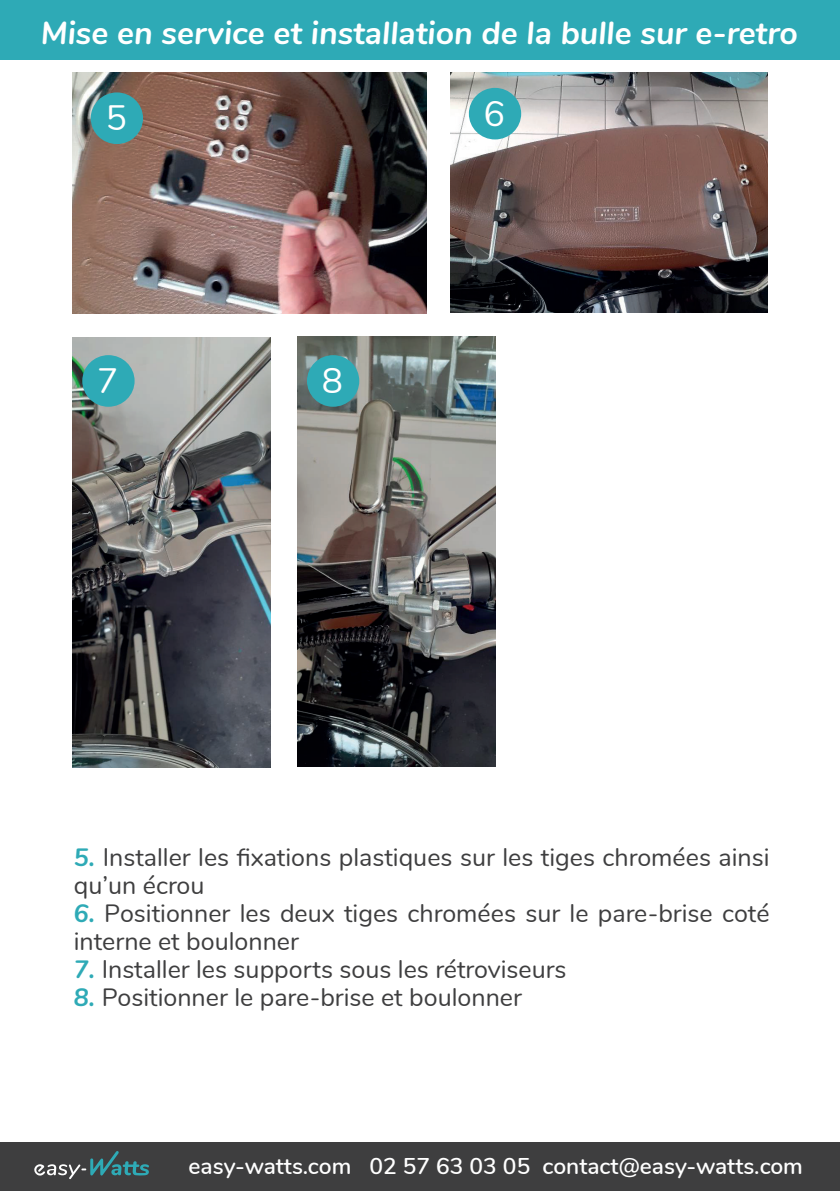
<style>
.page{position:relative;width:840px;height:1191px;background:#fff}
.page>*{position:absolute;margin:0;border:0;box-sizing:border-box;transform-origin:0 0}
.t1{font:35.2px "Nunito";color:#fff}
.t2{font:italic 700 32px "Nunito";color:#fff}
.t3{font:25px/28px "Nunito";color:#3e3e3f}
.t4{font:600 22.8px "Nunito";color:#fff}
.s1{font-weight:700;font-style:italic;color:#2eaab6}
</style>
<div class="page">
<div style="left:0;top:1142px;width:839px;height:49px;background:#3e3e3f"></div>
<svg style="left:34px;top:1151px;width:115px;height:28px"></svg>
<div style="left:0;top:0;width:839px;height:60px;background:#2eaab6"></div>
<img style="left:72px;top:72px;width:354px;height:242px">
<img style="left:450px;top:72px;width:317px;height:241px">
<img style="left:72px;top:337px;width:198px;height:430px">
<img style="left:297px;top:336px;width:198px;height:430px">
<div style="left:91px;top:92px;width:52px;height:52px;background:#2eaab6;border-radius:50%"></div>
<div style="left:468px;top:88px;width:53px;height:51px;background:#2eaab6;border-radius:50%"></div>
<div style="left:307px;top:355px;width:52px;height:52px;background:#2eaab6;border-radius:50%"></div>
<div style="left:82px;top:355px;width:52px;height:52px;background:#2eaab6;border-radius:50%"></div>
<p class="t2" style="left:41px;top:9px;width:758px">Mise en service et installation de la bulle sur e-retro</p>
<h1 class="t1" style="left:106px;top:92px;width:23px">5</h1>
<h1 class="t1" style="left:483px;top:88px;width:23px">6</h1>
<h1 class="t1" style="left:97px;top:355px;width:23px">7</h1>
<h1 class="t1" style="left:322px;top:355px;width:23px">8</h1>
<p class="t3" style="left:74px;top:841px;width:697px"><span class="s1">5.</span> Installer les fixations plastiques sur les tiges chromées ainsi qu’un écrou</p>
<p class="t3" style="left:74px;top:897px;width:697px"><span class="s1">6.</span> Positionner les deux tiges chromées sur le pare-brise coté interne et boulonner</p>
<p class="t3" style="left:74px;top:953px;width:494px"><span class="s1">7.</span> Installer les supports sous les rétroviseurs</p>
<p class="t3" style="left:74px;top:981px;width:449px"><span class="s1">8.</span> Positionner le pare-brise et boulonner</p>
<p class="t4" style="left:188px;top:1149px;width:615px">easy-watts.com 02 57 63 03 05 contact@easy-watts.com</p>
</div>
